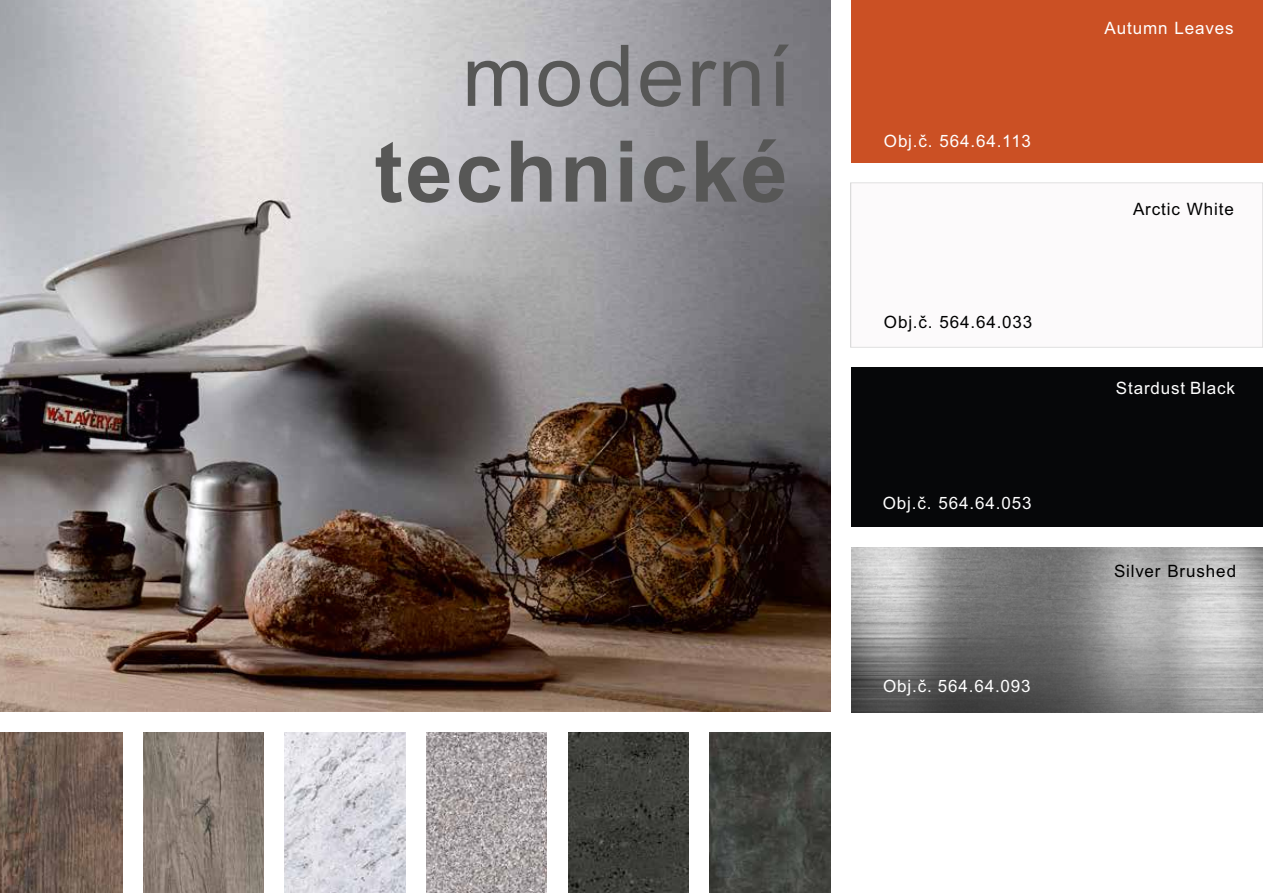
<style>
.page{position:relative;width:1263px;height:893px;background:#fff}
.page>*{position:absolute;margin:0;border:0;box-sizing:border-box;transform-origin:0 0}
.t1{font:700 85.2px "Arial";letter-spacing:.03em;color:#575756}
.t2{font:85.2px "Arial";letter-spacing:.03em;color:#575756}
.t3{font:17.1px "Arial";letter-spacing:.05em;color:#fff}
.t4{font:17.1px "Arial";letter-spacing:.05em;color:#000}
</style>
<div class="page">
<div style="left:851px;top:183px;width:412px;height:173px;background:#fcfafb"></div>
<img style="left:851px;top:547px;width:412px;height:165px">
<div style="left:851px;top:365px;width:412px;height:172px;background:#060709"></div>
<div style="left:851px;top:0;width:412px;height:163px;background:#cb5024"></div>
<img style="left:0;top:732px;width:123px;height:161px">
<img style="left:143px;top:732px;width:121px;height:161px">
<img style="left:284px;top:732px;width:122px;height:161px">
<img style="left:426px;top:732px;width:121px;height:161px">
<img style="left:568px;top:732px;width:121px;height:161px">
<img style="left:709px;top:732px;width:122px;height:161px">
<img style="left:0;top:0;width:831px;height:712px">
<div style="left:851px;top:527px;width:412px;height:20px;background:#fff"></div>
<div style="left:838px;top:347px;width:425px;height:20px;background:#fff"></div>
<h1 class="t2" style="left:462px;top:17px;width:331px">moderní</h1>
<h1 class="t1" style="left:374px;top:112px;width:415px">technické</h1>
<p class="t3" style="left:884px;top:129px;width:149px">Obj.č. 564.64.113</p>
<p class="t4" style="left:884px;top:310px;width:150px">Obj.č. 564.64.033</p>
<p class="t3" style="left:883px;top:491px;width:150px">Obj.č. 564.64.053</p>
<p class="t3" style="left:883px;top:674px;width:149px">Obj.č. 564.64.093</p>
<p class="t3" style="left:1104px;top:16px;width:131px">Autumn Leaves</p>
<p class="t4" style="left:1133px;top:197px;width:102px">Arctic White</p>
<p class="t3" style="left:1116px;top:376px;width:121px">Stardust Black</p>
<p class="t4" style="left:1114px;top:559px;width:124px">Silver Brushed</p>
</div>
